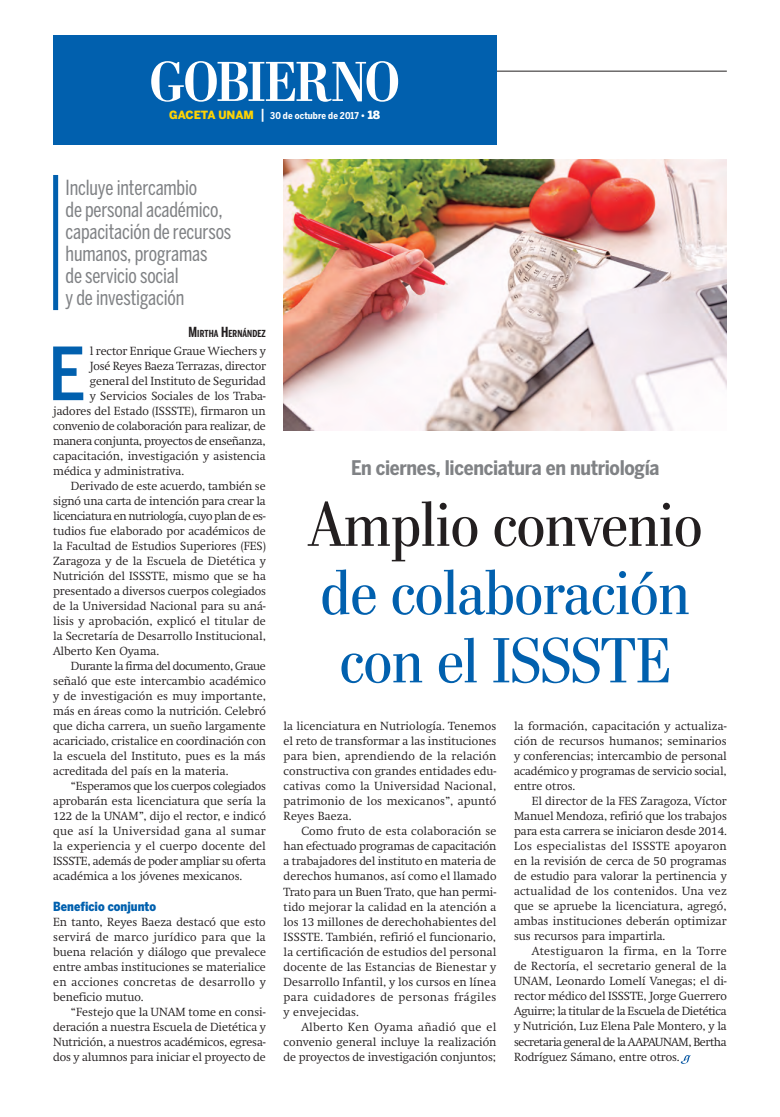
<style>
.page{position:relative;width:780px;height:1117px;background:#fff}
.page>*{position:absolute;margin:0;border:0;box-sizing:border-box;transform-origin:0 0}
._3_0_Tex_Cap_4_COLOR{font:500 72.38px "Benton Sans Cond";color:#0160ae}
._1_0_Cabeza_Principa{font:63.75px/68.2px "Stilson";color:#0160ae}
.t1{font:700 56.25px "Stilson";letter-spacing:-.005em;color:#fff}
._2_0_Sumario{font:20.62px/21.9px "Benton Sans Comp";letter-spacing:-.01em;color:#808285}
._0_0_Balazo{font:700 20px "Benton Sans Cond";letter-spacing:-.015em;color:#808285}
._3_0_Descanso{font:900 12.5px "Benton Sans Cond";color:#0160ae}
._3_0_Texto{font:300 11.62px/15px "Swift";color:#231f20;text-align:justify}
._3_0_Tex_Cap_4_COLOR-2{font:300 11.62px "Swift";letter-spacing:-.005em;color:#231f20}
._3_0_Tex_s_sangria{font:300 11.62px/15px "Swift";letter-spacing:.025em;color:#231f20;text-align:justify}
._3_0_Tex_Cap_4_COLOR-3{font:300 11.62px "Swift";letter-spacing:-.025em;color:#231f20}
._4_0_Crédito_nota{font:700 9.62px "Benton Sans Comp";letter-spacing:.01em;color:#231f20}
._9_0_Folio_Fecha{font:700 9.38px "Benton Sans Cond";letter-spacing:.01em;color:#fff}
.s1{font-family:"Benton Sans";font-weight:900;font-size:11.25px;color:#fed304}
.s2{font-family:"Benton Sans";font-weight:500;font-size:13.75px}
.s3{font-family:"Benton Sans";font-weight:900}
.s4{font-family:"Benton Sans";font-weight:900;font-size:11.25px}
.s5{font-size:13.75px}
.s6{color:#231f20}
</style>
<div class="page">
<hr style="left:53px;top:71px;width:673px;height:1px;background:#231f20">
<div style="left:53px;top:35px;width:443px;height:110px;background:#0160ae"></div>
<div style="left:53px;top:175px;width:5px;height:135px;background:#0160ae"></div>
<img style="left:283px;top:160px;width:443px;height:270px">
<svg style="left:680px;top:1055px;width:10px;height:8px"></svg>
<h3 class="t1" style="left:150px;top:48px;width:251px">GOBIERNO</h3>
<p class="_9_0_Folio_Fecha" style="left:169px;top:110px;width:212px"><span class="s1">GACETA UNAM</span> <span class="s2">|</span> 30 de octubre de 2017 <span class="s3">•</span> <span class="s4">18</span></p>
<p class="_2_0_Sumario" style="left:66px;top:177px;width:167px">Incluye intercambio<br>de personal académico, capacitación de recursos humanos, programas<br>de servicio social<br>y de investigación</p>
<p class="_4_0_Crédito_nota" style="left:188px;top:328px;width:79px"><span class="s5">M</span>IRTHA <span class="s5">H</span>ERNÁNDEZ</p>
<p class="_3_0_Tex_Cap_4_COLOR" style="left:48px;top:331px;width:39px">E</p>
<p class="_3_0_Tex_Cap_4_COLOR-2" style="left:90px;top:344px;width:177px">l rector Enrique Graue Wiechers y</p>
<p class="_3_0_Tex_Cap_4_COLOR-2" style="left:90px;top:359px;width:177px">José Reyes Baeza Terrazas, director</p>
<p class="_3_0_Tex_Cap_4_COLOR-2" style="left:90px;top:374px;width:177px">general del Instituto de Seguridad</p>
<p class="_3_0_Tex_Cap_4_COLOR-2" style="left:90px;top:389px;width:177px">y Servicios Sociales de los Traba-</p>
<p class="_3_0_Tex_Cap_4_COLOR-2" style="left:53px;top:404px;width:214px">jadores del Estado (ISSSTE), firmaron un</p>
<p class="_3_0_Tex_Cap_4_COLOR-2" style="left:53px;top:419px;width:214px">convenio de colaboración para realizar, de</p>
<p class="_3_0_Tex_Cap_4_COLOR-3" style="left:53px;top:434px;width:214px">manera conjunta, proyectos de enseñanza,</p>
<p class="_3_0_Tex_Cap_4_COLOR-2" style="left:53px;top:449px;width:214px">capacitación, investigación y asistencia</p>
<p class="_3_0_Tex_Cap_4_COLOR-2" style="left:53px;top:464px;width:133px">médica y administrativa.</p>
<p class="_3_0_Texto" style="left:53px;top:478px;width:214px;text-indent:18px">Derivado de este acuerdo, también se signó una carta de intención para crear la licenciatura en nutriología, cuyo plan de es&shy;tudios fue elaborado por académicos de la Facultad de Estudios Superiores (FES)<br>Zaragoza y de la Escuela de Dietética y Nutrición del ISSSTE, mismo que se ha presentado a diversos cuerpos colegiados de la Universidad Nacional para su aná&shy;lisis y aprobación, explicó el titular de la Secretaría de Desarrollo Institucional, Alberto Ken Oyama.</p>
<p class="_3_0_Texto" style="left:53px;top:658px;width:214px;text-indent:18px">Durante la firma del documento, Graue señaló que este intercambio académico y de investigación es muy importante, más en áreas como la nutrición. Celebró que dicha carrera, un sueño largamente acariciado, cristalice en coordinación con la escuela del Instituto, pues es la más acreditada del país en la materia.</p>
<p class="_3_0_Texto" style="left:53px;top:778px;width:214px;text-indent:18px">“Esperamos que los cuerpos colegiados aprobarán esta licenciatura que sería la 122 de la UNAM”, dijo el rector, e indicó que así la Universidad gana al sumar la experiencia y el cuerpo docente del ISSSTE, además de poder ampliar su oferta académica a los jóvenes mexicanos.</p>
<p class="_3_0_Descanso" style="left:53px;top:898px;width:104px">Beneficio conjunto</p>
<p class="_3_0_Tex_s_sangria" style="left:53px;top:913px;width:214px">En tanto, Reyes Baeza destacó que esto servirá de marco jurídico para que la buena relación y diálogo que prevalece entre ambas instituciones se materialice en acciones concretas de desarrollo y beneficio mutuo.</p>
<p class="_3_0_Texto" style="left:53px;top:1003px;width:214px;text-indent:18px">“Festejo que la UNAM tome en consi&shy;deración a nuestra Escuela de Dietética y Nutrición, a nuestros académicos, egresa&shy;dos y alumnos para iniciar el proyecto de</p>
<p class="_0_0_Balazo" style="left:351px;top:456px;width:310px">En ciernes, licenciatura en nutriología</p>
<p class="_1_0_Cabeza_Principa" style="left:308px;top:490px;width:395px"><span class="s6">Amplio convenio </span>de colaboración con el ISSSTE</p>
<p class="_3_0_Texto" style="left:283px;top:718px;width:214px">la licenciatura en Nutriología. Tenemos el reto de transformar a las instituciones para bien, aprendiendo de la relación constructiva con grandes entidades edu&shy;cativas como la Universidad Nacional, patrimonio de los mexicanos”, apuntó Reyes Baeza.</p>
<p class="_3_0_Texto" style="left:283px;top:823px;width:214px;text-indent:18px">Como fruto de esta colaboración se han efectuado programas de capacitación a trabajadores del instituto en materia de derechos humanos, así como el llamado Trato para un Buen Trato, que han permi&shy;tido mejorar la calidad en la atención a los 13 millones de derechohabientes del ISSSTE. También, refirió el funcionario, la certificación de estudios del personal docente de las Estancias de Bienestar y Desarrollo Infantil, y los cursos en línea para cuidadores de personas frágiles y envejecidas.</p>
<p class="_3_0_Texto" style="left:283px;top:1018px;width:214px;text-indent:18px">Alberto Ken Oyama añadió que el convenio general incluye la realización de proyectos de investigación conjuntos;</p>
<p class="_3_0_Texto" style="left:514px;top:718px;width:214px">la formación, capacitación y actualiza&shy;ción de recursos humanos; seminarios y conferencias; intercambio de personal académico y programas de servicio social, entre otros.</p>
<p class="_3_0_Texto" style="left:514px;top:793px;width:214px;text-indent:18px">El director de la FES Zaragoza, Víctor Manuel Mendoza, refirió que los trabajos para esta carrera se iniciaron desde 2014.<br>Los especialistas del ISSSTE apoyaron en la revisión de cerca de 50 programas de estudio para valorar la pertinencia y actualidad de los contenidos. Una vez que se apruebe la licenciatura, agregó, ambas instituciones deberán optimizar sus recursos para impartirla.</p>
<p class="_3_0_Texto" style="left:514px;top:943px;width:214px;text-indent:18px">Atestiguaron la firma, en la Torre de Rectoría, el secretario general de la UNAM, Leonardo Lomelí Vanegas; el di&shy;rector médico del ISSSTE, Jorge Guerrero Aguirre; la titular de la Escuela de Dietética y Nutrición, Luz Elena Pale Montero, y la secretaria general de la AAPAUNAM, Bertha Rodríguez Sámano, entre otros.</p>
</div>
